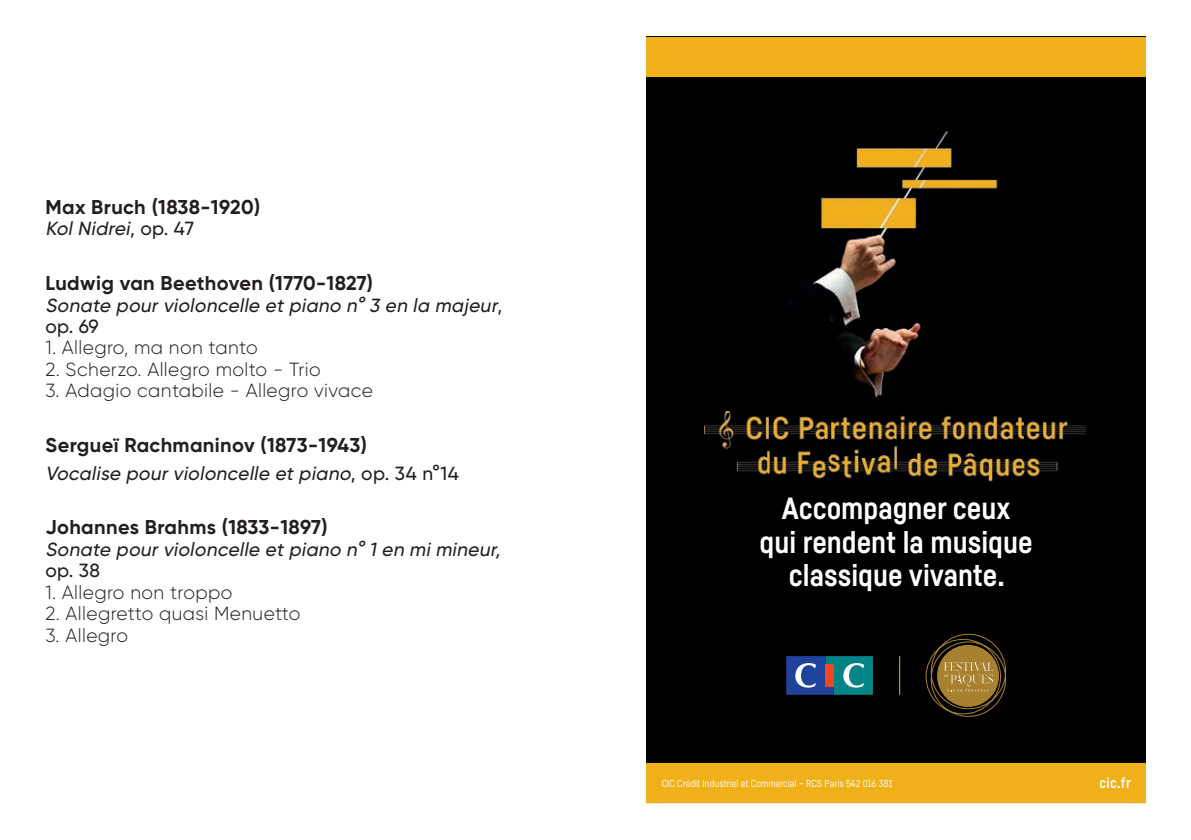
<style>
.page{position:relative;width:1191px;height:840px;background:#fff}
.page>*{position:absolute;margin:0;border:0;box-sizing:border-box;transform-origin:0 0}
.t1{font:700 30px/33.4px "Fabrikat";color:#fff;text-align:center}
.t2{font:700 20px "Gilroy";letter-spacing:.02em;color:#231f20}
.t3{font:italic 500 19px/21.4px "Gilroy";color:#231f20}
.t4{font:300 19px "Gilroy";letter-spacing:.02em;color:#231f20}
.t5{font:500 19px "Gilroy";color:#231f20}
.t6{font:700 14.4px "Fabrikat";color:#fff}
.t7{font:10px "Fabrikat";color:#fff}
.s1{font-style:normal}
</style>
<div class="page">
<div style="left:646px;top:77px;width:499px;height:686px;background:#000001"></div>
<div style="left:704px;top:51px;width:383px;height:699px;background:#000001"></div>
<img style="left:786px;top:130px;width:300px;height:587px">
<div style="left:646px;top:763px;width:499px;height:39px;background:#f0b01a"></div>
<div style="left:646px;top:37px;width:499px;height:40px;background:#f0b01a"></div>
<svg style="left:786px;top:655px;width:87px;height:39px;background:#2b7096"></svg>
<div style="left:825px;top:663px;width:8px;height:23px;background:#ef4722"></div>
<hr style="left:899px;top:655px;width:1px;height:39px;background:#f0b01a">
<svg style="left:925px;top:633px;width:81px;height:83px"></svg>
<img style="left:704px;top:411px;width:381px;height:71px">
<p class="t2" style="left:45px;top:194px;width:216px">Max Bruch (1838-1920)</p>
<p class="t3" style="left:45px;top:218px;width:150px">Kol Nidrei<span class="s1">, o p . 47</span></p>
<p class="t2" style="left:45px;top:270px;width:329px">Ludwig van Beethoven (1770-1827)</p>
<p class="t3" style="left:45px;top:294px;width:458px">Sonate pour violoncelle et piano n° 3 en la majeur<span class="s1">, op. 69</span></p>
<p class="t4" style="left:45px;top:336px;width:214px">1. Allegro, ma non tanto</p>
<p class="t4" style="left:45px;top:357px;width:277px">2. Scherzo. Allegro molto - Trio</p>
<p class="t4" style="left:45px;top:379px;width:329px">3. Adagio cantabile - Allegro vivace</p>
<p class="t2" style="left:45px;top:432px;width:323px">Sergueï Rachmaninov (1873-1943)</p>
<p class="t3" style="left:45px;top:462px;width:415px">Vocalise pour violoncelle et piano<span class="s1">, o p . 3 4 n ° 1 4</span></p>
<p class="t2" style="left:45px;top:514px;width:284px">Johannes Brahms (1833-1897)</p>
<p class="t3" style="left:45px;top:538px;width:460px">Sonate pour violoncelle et piano n° 1 en mi mineur,</p>
<p class="t5" style="left:45px;top:558px;width:56px">op. 38</p>
<p class="t4" style="left:45px;top:580px;width:188px">1. Allegro non troppo</p>
<p class="t4" style="left:45px;top:601px;width:256px">2. Allegretto quasi Menuetto</p>
<p class="t4" style="left:45px;top:623px;width:84px">3. Allegro</p>
<h1 class="t1" style="left:759px;top:491px;width:274px">Accompagner ceux<br>qui rendent la musique classique vivante.</h1>
<p class="t7" style="left:661px;top:776px;width:232px">CIC Crédit Industriel et Commercial – RCS Paris 542 016 381</p>
<p class="t6" style="left:1099px;top:774px;width:33px">cic.fr</p>
</div>
